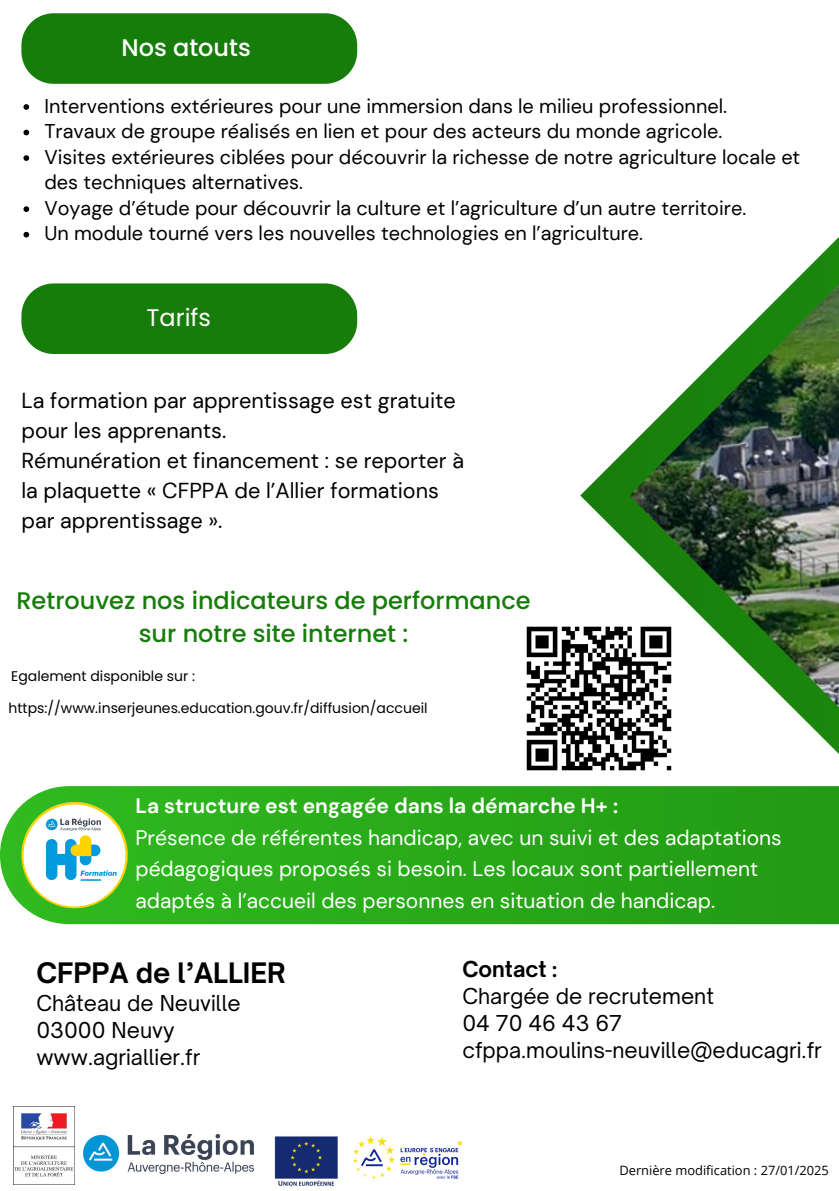
<style>
.page{position:relative;width:839px;height:1191px;background:#fff}
.page>*{position:absolute;margin:0;border:0;box-sizing:border-box;transform-origin:0 0}
.t1{font:700 27px "Open Sauce One";color:#000}
.t2{font:500 24px/33px "Poppins";color:#177d0a;text-align:center}
.t3{font:500 24px "Poppins";color:#fff}
.t4{font:24px "Poppins";color:#fff}
.t5{font:21.6px/30px "DM Sans";color:#000}
.t6{font:21px/31.6px "DM Sans";color:#fff}
.t7{font:21px/27px "Open Sauce One";color:#000}
.t8{font:19.8px/25.6px "DM Sans";color:#000}
.t9{font:14px "Poppins";color:#000}
.t10{font:12.8px "Open Sans";color:#000}
.s1{font-weight:700}
</style>
<div class="page">
<div style="left:0;top:786px;width:838px;height:138px;background:#2bae1b"></div>
<svg style="left:580px;top:447px;width:258px;height:478px;fill:#25a016"></svg>
<img style="left:629px;top:238px;width:209px;height:520px">
<img style="left:21px;top:802px;width:107px;height:106px;border-radius:50%">
<img style="left:84px;top:1134px;width:169px;height:39px">
<img style="left:274px;top:1136px;width:64px;height:50px">
<img style="left:354px;top:1136px;width:108px;height:42px">
<div style="left:21px;top:13px;width:336px;height:71px;background:#177d0a"></div>
<img style="left:526px;top:618px;width:153px;height:160px">
<div style="left:21px;top:283px;width:336px;height:71px;background:#177d0a"></div>
<img style="left:13px;top:1107px;width:62px;height:78px">
<svg style="left:23px;top:104px;width:6px;height:6px"></svg>
<svg style="left:23px;top:130px;width:6px;height:5px"></svg>
<svg style="left:23px;top:155px;width:6px;height:6px"></svg>
<svg style="left:23px;top:206px;width:6px;height:6px"></svg>
<svg style="left:23px;top:232px;width:6px;height:6px"></svg>
<h1 class="t3" style="left:121px;top:31px;width:131px">Nos atouts</h1>
<h2 class="t8" style="left:44px;top:93px;width:684px">Interventions extérieures pour une immersion dans le milieu professionnel.</h2>
<h2 class="t8" style="left:44px;top:119px;width:679px">Travaux de groupe réalisés en lien et pour des acteurs du monde agricole.</h2>
<p class="t8" style="left:44px;top:144px;width:757px">Visites extérieures ciblées pour découvrir la richesse de notre agriculture locale et des techniques alternatives.</p>
<p class="t8" style="left:44px;top:195px;width:703px">Voyage d’étude pour découvrir la culture et l’agriculture d’un autre territoire.</p>
<p class="t8" style="left:44px;top:221px;width:600px">Un module tourné vers les nouvelles technologies en l’agriculture.</p>
<p class="t4" style="left:146px;top:301px;width:66px">Tarifs</p>
<p class="t5" style="left:21px;top:385px;width:444px">La formation par apprentissage est gratuite pour les apprenants.<br>Rémunération et financement : se reporter à la plaquette « CFPPA de l’Allier formations par apprentissage ».</p>
<p class="t2" style="left:16px;top:584px;width:516px">Retrouvez nos indicateurs de performance sur notre site internet :</p>
<h3 class="t9" style="left:11px;top:667px;width:185px">Egalement disponible sur :</h3>
<p class="t9" style="left:9px;top:698px;width:420px">https://www.inserjeunes.education.gouv.fr/diffusion/accueil</p>
<p class="t6" style="left:135px;top:790px;width:647px"><span class="s1">La structure est engagée dans la démarche H+ :<br></span>Présence de référentes handicap, avec un suivi et des adaptations pédagogiques proposés si besoin. Les locaux sont partiellement adaptés à l’accueil des personnes en situation de handicap.</p>
<p class="t1" style="left:36px;top:956px;width:251px">CFPPA de l’ALLIER</p>
<p class="t7" style="left:36px;top:990px;width:206px">Château de Neuville<br>03000 Neuvy www.agriallier.fr</p>
<p class="t7" style="left:462px;top:956px;width:361px"><span class="s1">Contact :<br></span>Chargée de recrutement<br>04 70 46 43 67 cfppa.moulins-neuville@educagri.fr</p>
<h1 class="t10" style="left:619px;top:1161px;width:211px">Dernière modification : 27/01/2025</h1>
</div>
